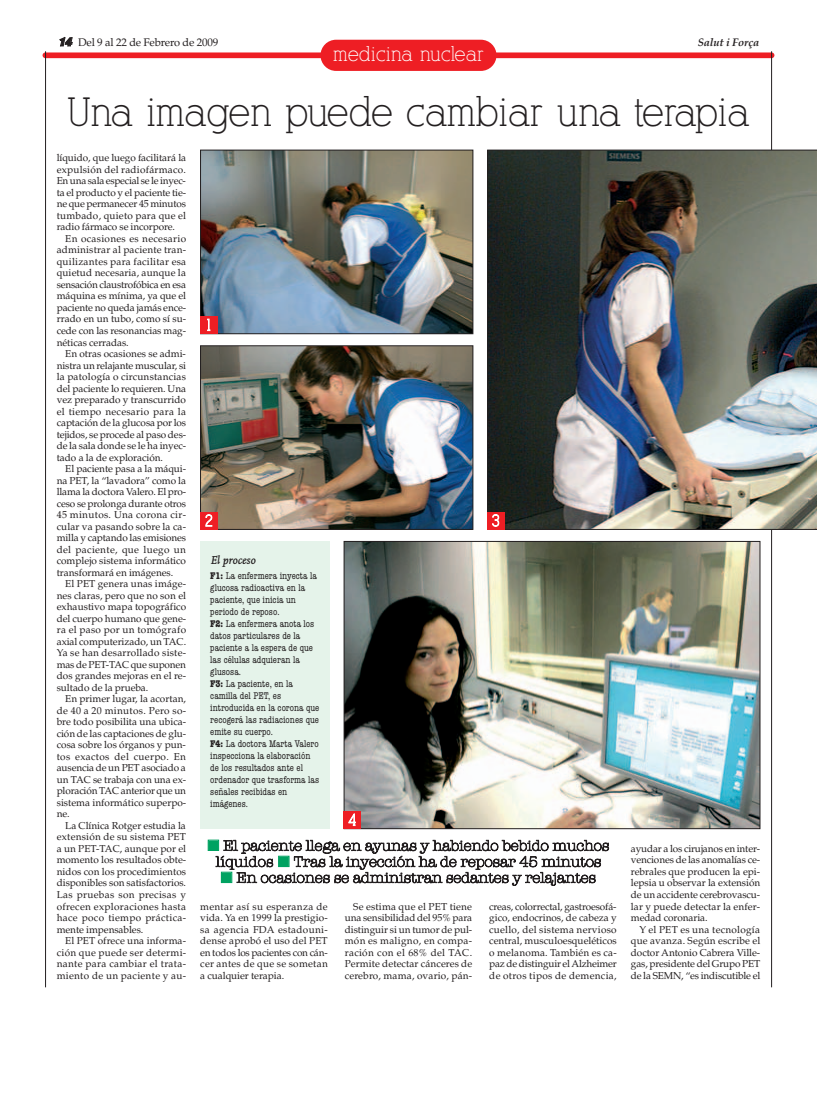
<style>
.page{position:relative;width:817px;height:1096px;background:#fff}
.page>*{position:absolute;margin:0;border:0;box-sizing:border-box;transform-origin:0 0}
.t1{font:40px "Alexandria FLF";letter-spacing:-.015em;color:#231f20}
.t2{font:20px "Alexandria FLF";color:#fff}
.t3{font:16px "Alexandria FLF";color:#fff;scale:.9 1}
.t4{font:300 15px/16.1px "American Typewriter";color:#231f20;text-align:center}
.t5{font:italic 700 12px "FF Scala WT15";letter-spacing:-.01em;color:#231f20}
.t6{font:11px "Palatino";letter-spacing:-.01em;color:#231f20}
.t7{font:italic 700 11px "Palatino";letter-spacing:-.01em;color:#231f20}
.t8{font:10px/11.5px "Palatino";letter-spacing:-.005em;color:#231f20;text-align:justify}
.t9{font:condensed 10px/12px "American Typewriter";color:#231f20}
.s1{font-family:"Optima";font-weight:900;font-style:italic;font-size:12px}
.s2{font-weight:700}
.s3{color:#00a261}
</style>
<div class="page">
<div style="left:200px;top:541px;width:129px;height:287px;background:#e5f3ea"></div>
<div style="left:43px;top:52px;width:731px;height:6px;background:#ee1e24;border-radius:3px"></div>
<div style="left:320px;top:40px;width:176px;height:31px;background:#ee1e24;border-radius:16px"></div>
<hr style="left:771px;top:51px;width:1px;height:935px;background:#231f20">
<hr style="left:45px;top:51px;width:1px;height:935px;background:#231f20">
<img style="left:202px;top:152px;width:269px;height:180px">
<div style="left:200px;top:150px;width:273px;height:184px;border:1px solid #231f20"></div>
<img style="left:487px;top:150px;width:329px;height:379px">
<img style="left:345px;top:543px;width:412px;height:283px">
<div style="left:343px;top:541px;width:416px;height:287px;border:1px solid #231f20"></div>
<img style="left:202px;top:347px;width:269px;height:180px">
<div style="left:200px;top:345px;width:273px;height:184px;border:1px solid #231f20"></div>
<div style="left:200px;top:317px;width:17px;height:17px;background:#ee1e24"></div>
<div style="left:200px;top:512px;width:17px;height:17px;background:#ee1e24"></div>
<div style="left:487px;top:512px;width:17px;height:17px;background:#ee1e24"></div>
<div style="left:343px;top:811px;width:17px;height:17px;background:#ee1e24"></div>
<p class="t6" style="left:58px;top:36px;width:162px"><span class="s1">14</span> Del 9 al 22 de Febrero de 2009</p>
<p class="t7" style="left:697px;top:36px;width:63px">Salut i Força</p>
<h2 class="t2" style="left:333px;top:47px;width:152px">medicina nuclear</h2>
<h1 class="t1" style="left:68px;top:97px;width:683px">Una imagen puede cambiar una terapia</h1>
<p class="t8" style="left:57px;top:152px;width:131px">líquido, que luego facilitará la expulsión del radiofármaco.<br>En una sala especial se le inyec&shy;ta el producto y el paciente tie&shy;ne que permanecer 45 minutos tumbado, quieto para que el radio fármaco se incorpore.</p>
<p class="t8" style="left:57px;top:233px;width:131px;text-indent:9px">En ocasiones es necesario administrar al paciente tran&shy;quilizantes para facilitar esa quietud necesaria, aunque la sensación claustrofóbica en esa máquina es mínima, ya que el paciente no queda jamás ence&shy;rrado en un tubo, como sí su&shy;cede con las resonancias mag&shy;néticas cerradas.</p>
<p class="t8" style="left:57px;top:348px;width:131px;text-indent:9px">En otras ocasiones se admi&shy;nistra un relajante muscular, si la patología o circunstancias del paciente lo requieren. Una vez preparado y transcurrido el tiempo necesario para la captación de la glucosa por los tejidos, se procede al paso des&shy;de la sala donde se le ha inyec&shy;tado a la de exploración.</p>
<p class="t8" style="left:57px;top:463px;width:131px;text-indent:9px">El paciente pasa a la máqui&shy;na PET, la “lavadora” como la llama la doctora Valero. El pro&shy;ceso se prolonga durante otros 45 minutos. Una corona cir&shy;cular va pasando sobre la ca&shy;milla y captando las emisiones del paciente, que luego un complejo sistema informático transformará en imágenes.</p>
<p class="t8" style="left:57px;top:578px;width:131px;text-indent:9px">El PET genera unas imáge&shy;nes claras, pero que no son el exhaustivo mapa topográfico del cuerpo humano que gene&shy;ra el paso por un tomógrafo axial computerizado, un TAC.<br>Ya se han desarrollado siste&shy;mas de PET-TAC que suponen dos grandes mejoras en el re&shy;sultado de la prueba.</p>
<p class="t8" style="left:57px;top:693px;width:131px;text-indent:9px">En primer lugar, la acortan, de 40 a 20 minutos. Pero so&shy;bre todo posibilita una ubica&shy;ción de las captaciones de glu&shy;cosa sobre los órganos y pun&shy;tos exactos del cuerpo. En ausencia de un PET asociado a un TAC se trabaja con una ex&shy;ploración TAC anterior que un sistema informático superpo&shy;ne.</p>
<p class="t8" style="left:57px;top:819px;width:131px;text-indent:9px">La Clínica Rotger estudia la extensión de su sistema PET a un PET-TAC, aunque por el momento los resultados obte&shy;nidos con los procedimientos disponibles son satisfactorios.<br>Las pruebas son precisas y ofrecen exploraciones hasta hace poco tiempo práctica&shy;mente impensables.</p>
<p class="t8" style="left:57px;top:934px;width:131px;text-indent:9px">El PET ofrece una informa&shy;ción que puede ser determi&shy;nante para cambiar el trata&shy;miento de un paciente y au-</p>
<h3 class="t3" style="left:205px;top:319px;width:10px">1</h3>
<h3 class="t3" style="left:205px;top:514px;width:10px">2</h3>
<h3 class="t3" style="left:491px;top:514px;width:10px">3</h3>
<p class="t5" style="left:210px;top:553px;width:47px">El proceso</p>
<p class="t9" style="left:210px;top:569px;width:110px"><span class="s2">F1:</span> La enfermera inyecta la glucosa radioactiva en la paciente, que inicia un periodo de reposo.<br><span class="s2">F2:</span> La enfermera anota los datos particulares de la paciente a la espera de que las células adquieran la glusosa.<br><span class="s2">F3:</span> La paciente, en la camilla del PET, es introducida en la corona que recogerá las radiaciones que emite su cuerpo.<br><span class="s2">F4:</span> La doctora Marta Valero inspecciona la elaboración de los resultados ante el ordenador que trasforma las señales recibidas en imágenes.</p>
<h3 class="t3" style="left:348px;top:813px;width:10px">4</h3>
<h3 class="t4" style="left:207px;top:837px;width:403px"><span class="s3">■</span> El paciente llega en ayunas y habiendo bebido muchos líquidos <span class="s3">■</span> Tras la inyección ha de reposar 45 minutos</h3>
<h3 class="t4" style="left:221px;top:869px;width:376px"><span class="s3">■</span> En ocasiones se administran sedantes y relajantes</h3>
<p class="t8" style="left:200px;top:900px;width:129px">mentar así su esperanza de vida. Ya en 1999 la prestigio&shy;sa agencia FDA estadouni&shy;dense aprobó el uso del PET en todos los pacientes con cán&shy;cer antes de que se sometan a cualquier terapia.</p>
<p class="t8" style="left:344px;top:900px;width:129px;text-indent:9px">Se estima que el PET tiene una sensibilidad del 95% para distinguir si un tumor de pul&shy;món es maligno, en compa&shy;ración con el 68% del TAC.<br>Permite detectar cánceres de cerebro, mama, ovario, pán-</p>
<p class="t8" style="left:489px;top:900px;width:129px">creas, colorrectal, gastroesofá&shy;gico, endocrinos, de cabeza y cuello, del sistema nervioso central, musculoesqueléticos o melanoma. También es ca&shy;paz de distinguir el Alzheimer de otros tipos de demencia,</p>
<p class="t8" style="left:630px;top:842px;width:131px">ayudar a los cirujanos en inter&shy;venciones de las anomalías ce&shy;rebrales que producen la epi&shy;lepsia u observar la extensión de un accidente cerebrovascu&shy;lar y puede detectar la enfer&shy;medad coronaria.</p>
<p class="t8" style="left:630px;top:923px;width:131px;text-indent:9px">Y el PET es una tecnología que avanza. Según escribe el doctor Antonio Cabrera Ville&shy;gas, presidente del Grupo PET de la SEMN, “es indiscutible el</p>
</div>
